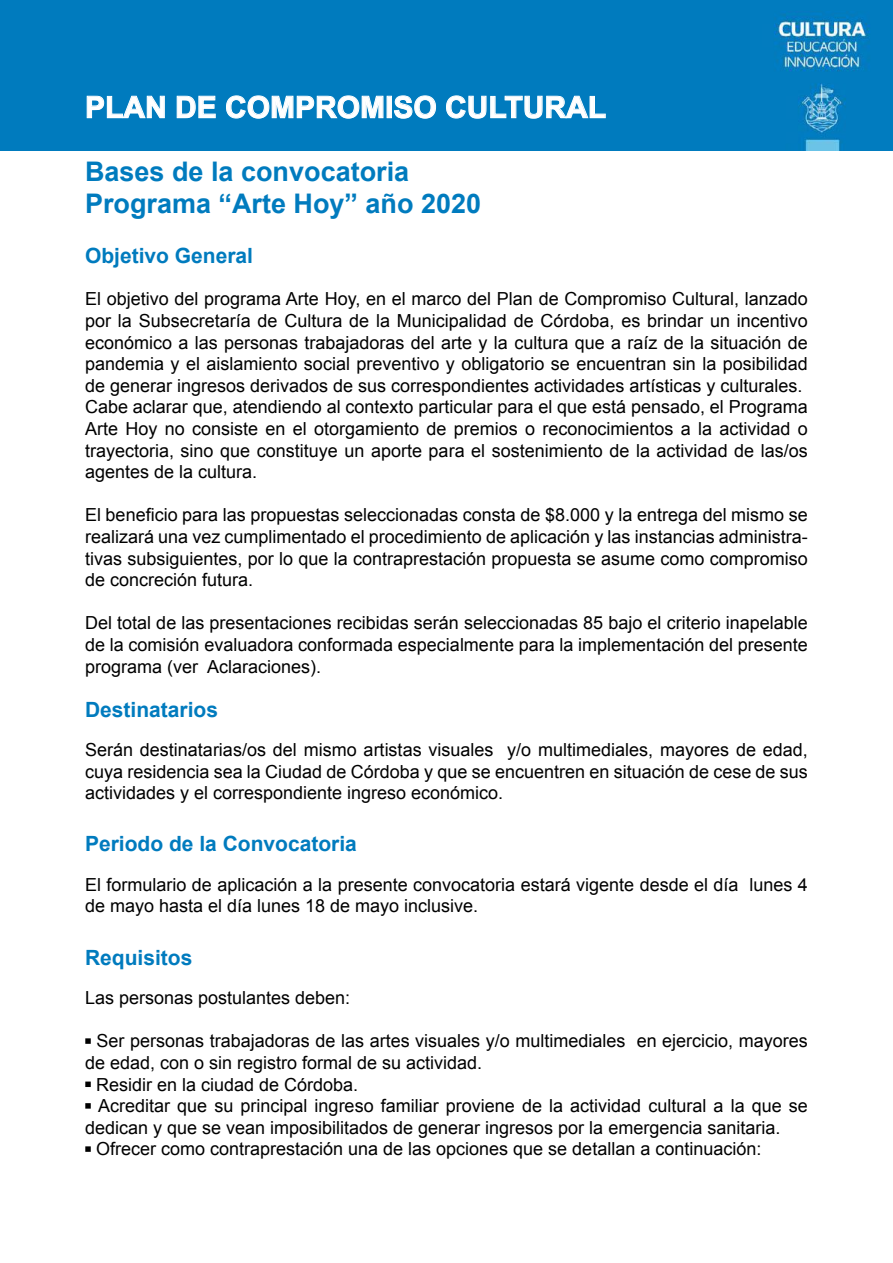
<style>
.page{position:relative;width:893px;height:1263px;background:#fff}
.page>*{position:absolute;margin:0;border:0;box-sizing:border-box;transform-origin:0 0}
.t1{font:700 30px "Arial";color:#fff}
.t2{font:700 27px/32.4px "Arial";color:#007bbe}
.t3{font:700 21px "Arial";color:#007bbe}
.t4{font:18px/21.6px "Arial";color:#000}
.s1{font-weight:700}
</style>
<div class="page">
<svg style="left:85px;top:1038px;width:6px;height:6px"></svg>
<svg style="left:85px;top:1081px;width:6px;height:6px"></svg>
<svg style="left:85px;top:1103px;width:6px;height:5px"></svg>
<svg style="left:85px;top:1146px;width:6px;height:6px"></svg>
<div style="left:0;top:0;width:893px;height:151px;background:#007bbe"></div>
<img style="left:774px;top:11px;width:96px;height:140px">
<svg style="left:86px;top:95px;width:79px;height:23px"></svg>
<svg style="left:176px;top:95px;width:40px;height:23px"></svg>
<svg style="left:226px;top:95px;width:158px;height:24px"></svg>
<svg style="left:394px;top:95px;width:42px;height:24px"></svg>
<svg style="left:446px;top:95px;width:160px;height:24px"></svg>
<h1 class="t1" style="left:85px;top:87px;width:523px">PLAN DE COMPROMISO CULTURAL</h1>
<h2 class="t2" style="left:85px;top:156px;width:398px">Bases de la convocatoria<br>Programa “Arte Hoy” año 2020</h2>
<p class="t3" style="left:85px;top:241px;width:170px">Objetivo General</p>
<p class="t4" style="left:85px;top:288px;width:724px">El objetivo del programa Arte Hoy, en el marco del Plan de Compromiso Cultural, lanzado por la Subsecretaría de Cultura de la Municipalidad de Córdoba, es brindar un incentivo económico a las personas trabajadoras del arte y la cultura que a raíz de la situación de pandemia y el aislamiento social preventivo y obligatorio se encuentran sin la posibilidad de generar ingresos derivados de sus correspondientes actividades artísticas y culturales.<br>Cabe aclarar que, atendiendo al contexto particular para el que está pensado, el Programa Arte Hoy no consiste en el otorgamiento de premios o reconocimientos a la actividad o trayectoria, sino que constituye un aporte para el sostenimiento de la actividad de las/os agentes de la cultura.</p>
<p class="t4" style="left:85px;top:504px;width:724px;text-align:justify">El beneficio para las propuestas seleccionadas consta de $8.000 y la entrega del mismo se realizará una vez cumplimentado el procedimiento de aplicación y las instancias administra&shy;tivas subsiguientes, por lo que la contraprestación propuesta se asume como compromiso de concreción futura.</p>
<p class="t4" style="left:85px;top:612px;width:724px;text-align:justify">Del total de las presentaciones recibidas serán seleccionadas 85 bajo el criterio inapelable de la comisión evaluadora conformada especialmente para la implementación del presente programa (ver Aclaraciones).</p>
<p class="t3" style="left:85px;top:695px;width:135px">Destinatarios</p>
<p class="t4" style="left:85px;top:739px;width:724px;text-align:justify">Serán destinatarias/os del mismo artistas visuales y/o multimediales, mayores de edad, cuya residencia sea la Ciudad de Córdoba y que se encuentren en situación de cese de sus actividades y el correspondiente ingreso económico.</p>
<p class="t3" style="left:85px;top:830px;width:273px">Periodo de la Convocatoria</p>
<p class="t4" style="left:85px;top:874px;width:724px">El formulario de aplicación a la presente convocatoria estará vigente desde el día lunes 4 de mayo hasta el día lunes 18 de mayo inclusive.</p>
<p class="t3" style="left:85px;top:943px;width:109px">Requisitos</p>
<p class="t4" style="left:85px;top:987px;width:267px">Las personas postulantes deben:</p>
<p class="t4" style="left:85px;top:1030px;width:724px"><span class="s1">·</span> Ser personas trabajadoras de las artes visuales y/o multimediales en ejercicio, mayores de edad, con o sin registro formal de su actividad.<br><span class="s1">·</span> Residir en la ciudad de Córdoba.<br><span class="s1">·</span> Acreditar que su principal ingreso familiar proviene de la actividad cultural a la que se dedican y que se vean imposibilitados de generar ingresos por la emergencia sanitaria.<br><span class="s1">·</span> Ofrecer como contraprestación una de las opciones que se detallan a continuación:</p>
</div>
